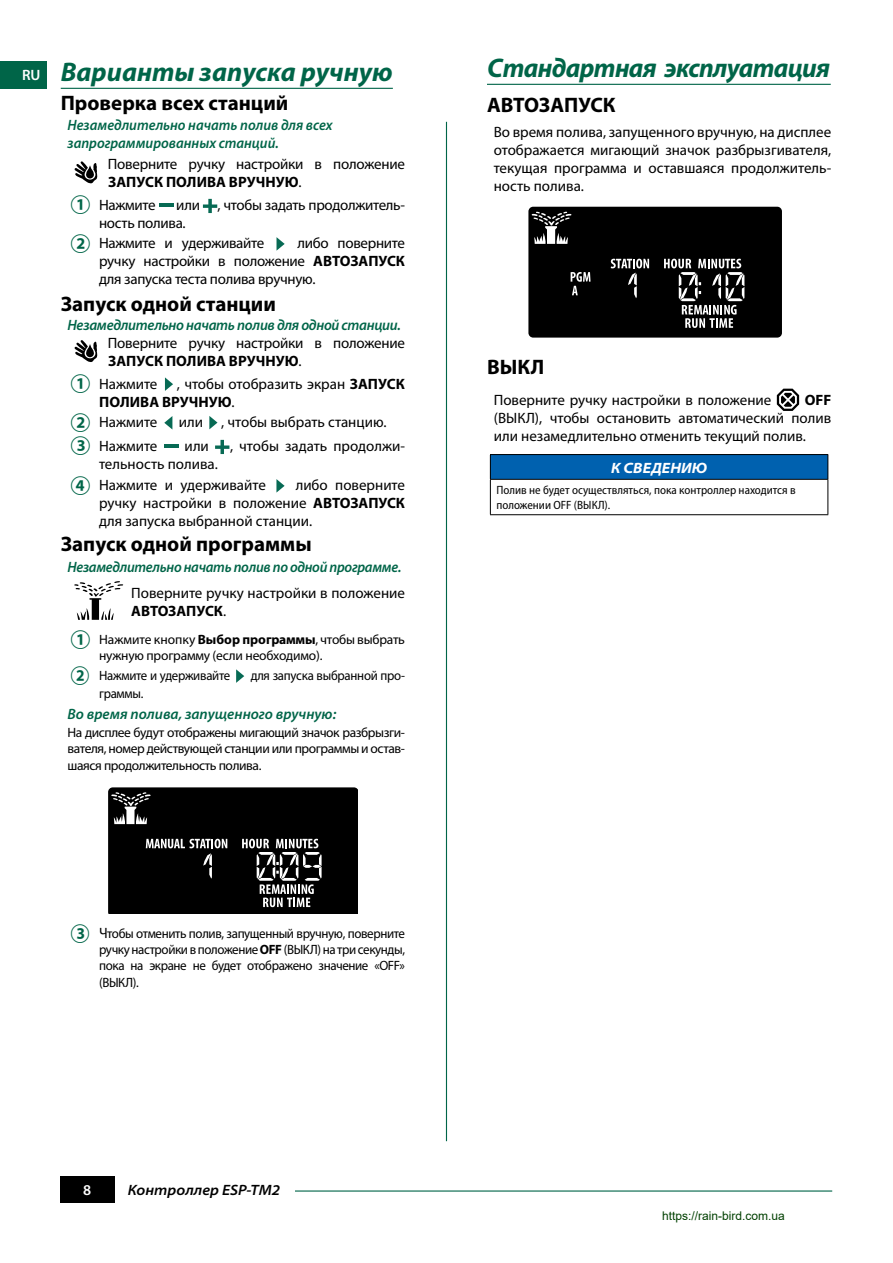
<style>
.page{position:relative;width:893px;height:1263px;background:#fff}
.page>*{position:absolute;margin:0;border:0;box-sizing:border-box;transform-origin:0 0}
.t1{font:italic 700 27px "Myriad Pro";letter-spacing:-.02em;color:#006548}
.t2{font:italic 700 27px "Myriad Pro";color:#006548}
.t3{font:700 21px "Myriad Pro";color:#000}
.t4{font:15px/18px "Myriad Pro";color:#000}
.t5{font:15px/18px "Myriad Pro";letter-spacing:-.02em;color:#000}
.t6{font:italic 600 15px/18px "Myriad Pro";color:#006548;scale:.95 1}
.t7{font:italic 600 15px "Myriad Pro";letter-spacing:-.02em;color:#006548;scale:.95 1}
.t8{font:italic 600 15px "Myriad Pro";letter-spacing:-.02em;color:#006548}
.t9{font:italic 600 15px "Myriad Pro";color:#006548}
.t10{font:italic 600 semi-expanded 15px "Myriad Pro";color:#000}
.t11{font:italic 700 semi-expanded 15px "Myriad Pro";color:#fff}
.t12{font:600 15px "Myriad Pro";color:#fff}
.t13{font:700 15px "Myriad Pro";color:#000}
.t14{font:13.5px/16.2px "Myriad Pro";letter-spacing:-.025em;color:#000}
.t15{font:13.5px/16.2px "Myriad Pro";letter-spacing:-.025em;color:#000;text-align:justify;scale:.96 1}
.t16{font:13.5px "Myriad Pro";letter-spacing:-.025em;color:#000;scale:.95 1}
.t17{font:semi-condensed 12px/14.4px "Myriad Pro";color:#000}
.t18{font:12px "Arial";color:#004000}
.s1{font-weight:700}
.s2{font-family:"Myriad Sphere Regular";font-size:18.75px;color:#006548}
.s3{font-size:15px}
</style>
<div class="page">
<hr style="left:446px;top:122px;width:1px;height:1019px;background:#006548">
<hr style="left:215px;top:1190px;width:617px;height:1px;background:#006548">
<div style="left:60px;top:1176px;width:54px;height:26px;background:#000"></div>
<div style="left:0;top:62px;width:47px;height:27px;background:#006548"></div>
<div style="left:128px;top:1184px;width:167px;height:19px;background:#fff"></div>
<hr style="left:487px;top:84px;width:344px;height:1px;background:#006548">
<div style="left:528px;top:207px;width:254px;height:131px;background:#000;border-radius:5px"></div>
<svg style="left:571px;top:272px;width:19px;height:23px"></svg>
<svg style="left:532px;top:212px;width:40px;height:32px"></svg>
<svg style="left:611px;top:259px;width:38px;height:39px"></svg>
<svg style="left:664px;top:259px;width:80px;height:69px"></svg>
<svg style="left:777px;top:389px;width:22px;height:22px"></svg>
<div style="left:490px;top:455px;width:338px;height:24px;background:#0061af"></div>
<hr style="left:490px;top:480px;width:1px;height:34px;background:#000">
<hr style="left:827px;top:480px;width:1px;height:34px;background:#000">
<hr style="left:490px;top:514px;width:338px;height:1px;background:#000">
<hr style="left:490px;top:454px;width:338px;height:1px;background:#000">
<svg style="left:490px;top:455px;width:1px;height:24px"></svg>
<svg style="left:827px;top:455px;width:1px;height:24px"></svg>
<hr style="left:490px;top:479px;width:338px;height:1px;background:#000">
<hr style="left:61px;top:88px;width:332px;height:1px;background:#006548">
<svg style="left:74px;top:161px;width:23px;height:23px"></svg>
<hr style="left:159px;top:203px;width:14px;height:4px;background:#076a54">
<svg style="left:203px;top:199px;width:14px;height:14px"></svg>
<svg style="left:277px;top:237px;width:8px;height:13px"></svg>
<svg style="left:74px;top:340px;width:23px;height:22px"></svg>
<svg style="left:165px;top:377px;width:8px;height:14px"></svg>
<svg style="left:164px;top:416px;width:8px;height:13px"></svg>
<svg style="left:209px;top:416px;width:8px;height:13px"></svg>
<hr style="left:164px;top:444px;width:14px;height:4px;background:#076a54">
<svg style="left:215px;top:440px;width:14px;height:14px"></svg>
<svg style="left:276px;top:479px;width:9px;height:14px"></svg>
<svg style="left:74px;top:581px;width:49px;height:39px"></svg>
<svg style="left:236px;top:669px;width:8px;height:14px"></svg>
<svg style="left:108px;top:787px;width:250px;height:126px"></svg>
<p class="t12" style="left:22px;top:67px;width:20px">RU</p>
<h1 class="t2" style="left:61px;top:57px;width:334px">Варианты запуска ручную</h1>
<h2 class="t3" style="left:61px;top:91px;width:229px">Проверка всех станций</h2>
<p class="t6" style="left:68px;top:116px;width:281px">Незамедлительно начать полив для всех запрограммированных станций.</p>
<p class="t4" style="left:108px;top:155px;width:299px">Поверните ручку настройки в положение<br><span class="s1">ЗАПУСК ПОЛИВА ВРУЧНУЮ</span>.</p>
<p class="t5" style="left:71px;top:196px;width:86px"><span class="s2">A</span> Нажмите</p>
<p class="t5" style="left:99px;top:196px;width:307px;text-indent:77px">или , чтобы задать продолжитель&shy;ность полива.</p>
<p class="t5" style="left:71px;top:235px;width:195px"><span class="s2">B</span> Нажмите и удерживайте</p>
<p class="t4" style="left:99px;top:235px;width:307px;text-align:justify;text-indent:198px">либо поверните ручку настройки в положение <span class="s1">АВТОЗАПУСК </span>для запуска теста полива вручную.</p>
<h2 class="t3" style="left:61px;top:292px;width:217px">Запуск одной станции</h2>
<p class="t8" style="left:68px;top:317px;width:335px">Незамедлительно начать полив для одной станции.</p>
<p class="t4" style="left:108px;top:334px;width:299px">Поверните ручку настройки в положение<br><span class="s1">ЗАПУСК ПОЛИВА ВРУЧНУЮ</span>.</p>
<p class="t4" style="left:71px;top:375px;width:88px"><span class="s2">A</span> Нажмите</p>
<p class="t4" style="left:99px;top:375px;width:307px;text-indent:78px">, чтобы отобразить экран <span class="s1">ЗАПУСК<br>ПОЛИВА ВРУЧНУЮ</span>.</p>
<p class="t4" style="left:71px;top:413px;width:88px"><span class="s2">B</span> Нажмите</p>
<p class="t4" style="left:179px;top:413px;width:209px">или , чтобы выбрать станцию.</p>
<p class="t4" style="left:71px;top:437px;width:88px"><span class="s2">C</span> Нажмите</p>
<p class="t4" style="left:185px;top:437px;width:26px">или</p>
<p class="t4" style="left:230px;top:437px;width:176px">, чтобы задать продолжи-</p>
<p class="t4" style="left:71px;top:453px;width:196px;line-height:21.5px;text-indent:28px">тельность полива.<br><span class="s2">D</span> Нажмите и удерживайте</p>
<p class="t4" style="left:99px;top:476px;width:307px;text-align:justify;text-indent:197px">либо поверните ручку настройки в положение <span class="s1">АВТОЗАПУСК </span>для запуска выбранной станции.</p>
<h2 class="t3" style="left:61px;top:533px;width:252px">Запуск одной программы</h2>
<p class="t7" style="left:68px;top:558px;width:353px">Незамедлительно начать полив по одной программе.</p>
<p class="t4" style="left:131px;top:584px;width:275px">Поверните ручку настройки в положение<br><span class="s1">АВТОЗАПУСК</span>.</p>
<p class="t14" style="left:99px;top:632px;width:307px;text-indent:-28px"><span class="s2">A</span> Нажмите кнопку <span class="s1">Выбор программы</span>, чтобы выбрать нужную программу (если необходимо).</p>
<p class="t16" style="left:71px;top:669px;width:169px"><span class="s2">B</span> Нажмите и удерживайте</p>
<p class="t16" style="left:251px;top:669px;width:164px">для запуска выбранной про-</p>
<p class="t16" style="left:99px;top:687px;width:48px">граммы.</p>
<p class="t9" style="left:68px;top:705px;width:270px">Во время полива, запущенного вручную:</p>
<p class="t14" style="left:68px;top:725px;width:339px;text-align:justify">На дисплее будут отображены мигающий значок разбрызги&shy;вателя, номер действующей станции или программы и остав&shy;шаяся продолжительность полива.</p>
<p class="t15" style="left:99px;top:926px;width:320px;text-indent:-28px"><span class="s2">C</span> <span class="s3">Ч</span>тобы отменить полив, запущенный вручную, поверните ручку настройки в положение <span class="s1">OFF</span> (ВЫКЛ) на три секунды, пока на экране не будет отображено значение «OFF» (ВЫКЛ).</p>
<p class="t12" style="left:83px;top:1181px;width:10px">8</p>
<p class="t10" style="left:128px;top:1181px;width:154px">Контроллер ESP-TM2</p>
<h1 class="t1" style="left:487px;top:53px;width:345px">Стандартная эксплуатация</h1>
<h2 class="t3" style="left:487px;top:93px;width:130px">АВТОЗАПУСК</h2>
<p class="t4" style="left:494px;top:123px;width:339px;text-align:justify">Во время полива, запущенного вручную, на дисплее отображается мигающий значок разбрызгивателя, текущая программа и оставшаяся продолжитель&shy;ность полива.</p>
<h2 class="t3" style="left:487px;top:355px;width:59px">ВЫКЛ</h2>
<p class="t4" style="left:494px;top:392px;width:279px">Поверните ручку настройки в положение</p>
<p class="t13" style="left:805px;top:392px;width:28px">OFF</p>
<p class="t4" style="left:494px;top:410px;width:339px">(ВЫКЛ), чтобы остановить автоматический полив или незамедлительно отменить текущий полив.</p>
<p class="t11" style="left:611px;top:459px;width:98px">К СВЕДЕНИЮ</p>
<p class="t17" style="left:496px;top:483px;width:301px">Полив не будет осуществляться, пока контроллер находится в положении OFF (ВЫКЛ).</p>
<p class="t18" style="left:662px;top:1207px;width:124px">https://rain-bird.com.ua</p>
</div>
